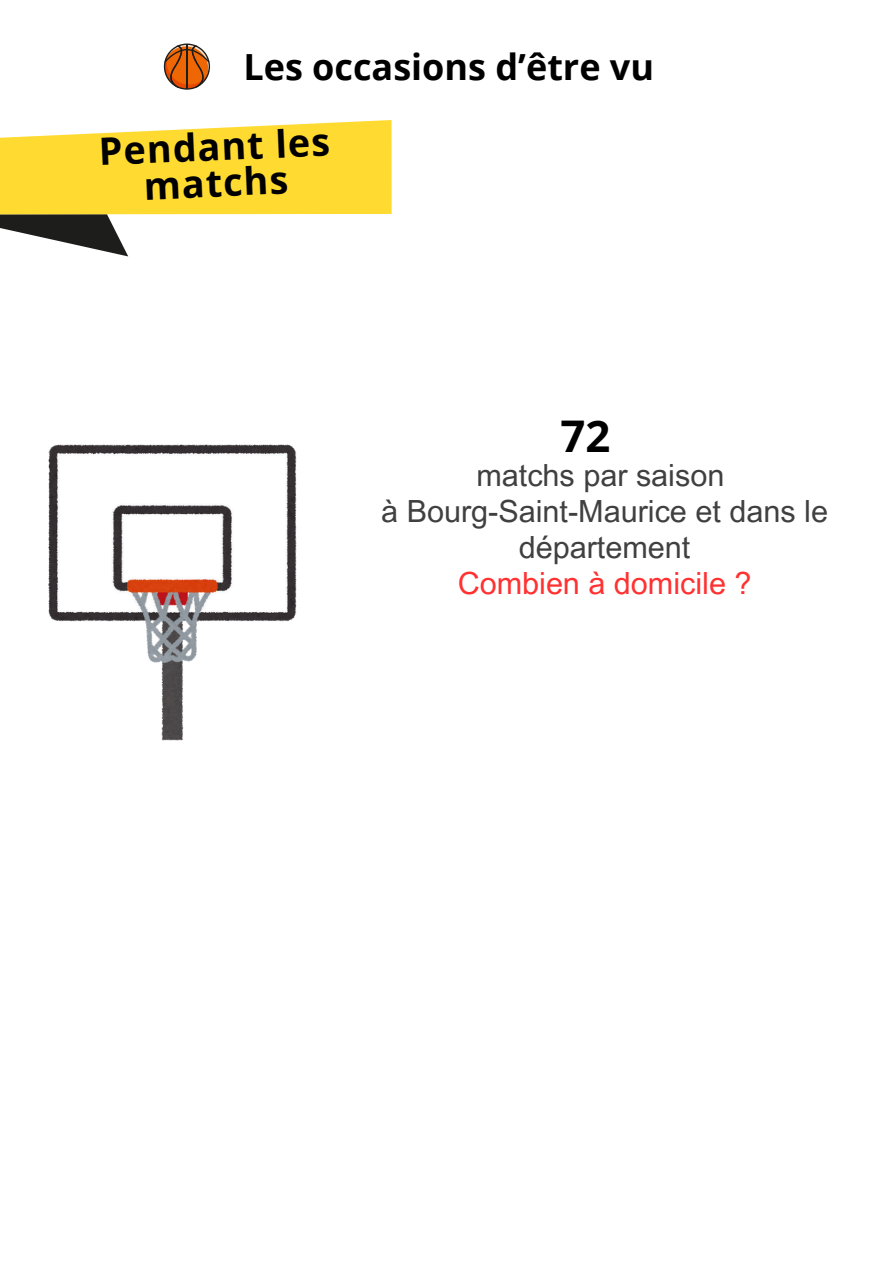
<style>
.page{position:relative;width:893px;height:1262px;background:#fff}
.page>*{position:absolute;margin:0;border:0;box-sizing:border-box;transform-origin:0 0}
.t1{font:700 43.65px "Open Sans";color:#000}
.t2{font:700 37.65px/36.3px "Open Sans";color:#000;text-align:center}
.t3{font:700 36px "Open Sans";color:#000}
.t4{font:30.6px/36px "Arial MT Pro";color:#404040;text-align:center}
.t5{font:30.6px "Arial MT Pro";color:#ff3131}
</style>
<div class="page">
<svg style="left:164px;top:43px;width:46px;height:47px"></svg>
<svg style="left:0;top:120px;width:391px;height:136px"></svg>
<img style="left:48px;top:444px;width:248px;height:296px">
<p class="t3" style="left:243px;top:42px;width:412px">Les occasions d’être vu</p>
<h1 class="t2" style="left:98px;top:132px;width:233px;rotate:-2deg">Pendant les matchs</h1>
<p class="t1" style="left:560px;top:406px;width:51px">72</p>
<p class="t4" style="left:476px;top:461px;width:249px">matchs par saison</p>
<p class="t4" style="left:381px;top:497px;width:448px">à Bourg-Saint-Maurice et dans le département</p>
<p class="t5" style="left:457px;top:571px;width:295px">Combien à domicile ?</p>
</div>
